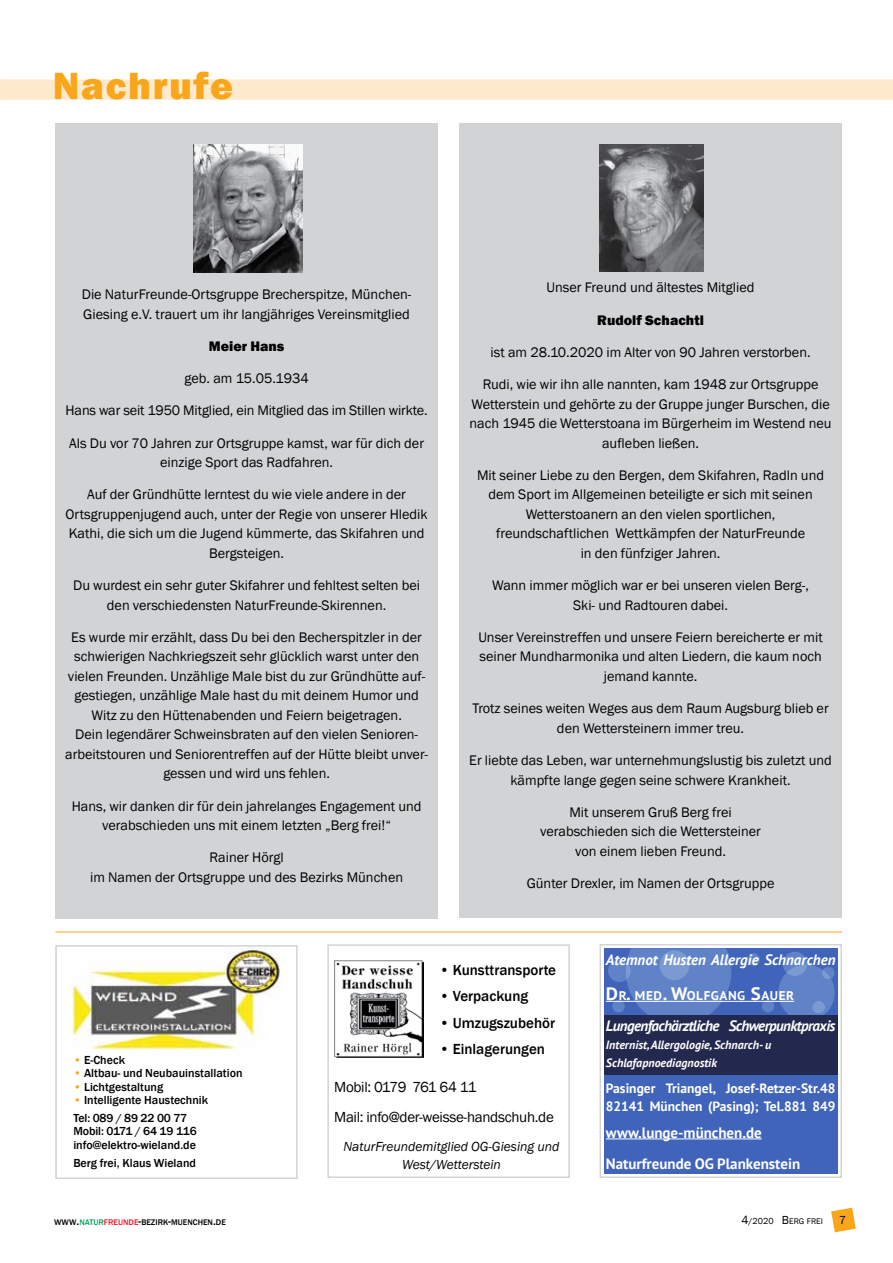
<style>
.page{position:relative;width:893px;height:1263px;background:#fff}
.page>*{position:absolute;margin:0;border:0;box-sizing:border-box;transform-origin:0 0}
.t1{font:800 39px "Franklin Gothic";letter-spacing:.04em;color:#faa61a}
.t2{font:500 15px "Franklin Gothic";color:#000}
.t3{font:15px/29.5px "Franklin Gothic";letter-spacing:-.02em;color:#000}
.t4{font:700 15px/30.8px "PT Sans";color:#fff}
.t5{font:italic 700 15px "PT Sans";letter-spacing:-.04em;color:#fff}
.t6{font:italic 700 15px "PT Sans";color:#fff}
.t7{font:14.25px/19.5px "Franklin Gothic";color:#000;text-align:center}
.t8{font:800 14.25px "Franklin Gothic";color:#000}
.t9{font:700 13.5px/18px "PT Sans";color:#fff}
.t10{font:italic 13.5px/18px "Franklin Gothic";color:#000;text-align:center}
.t11{font:700 12.6px "PT Sans";letter-spacing:.045em;color:#fff;scale:1.05 1}
.t12{font:500 12px/17.7px "Franklin Gothic";color:#000}
.t13{font:italic 700 12px/18px "PT Sans";color:#fff}
.t14{font:12px "Franklin Gothic";color:#000}
.t15{font:500 8.4px "Franklin Gothic";color:#000}
.t16{font:8.4px "Franklin Gothic";color:#000}
.s1{color:#faa61a}
.s2{font-size:18px}
.s3{font-size:12px}
.s4{color:#00a65d}
.s5{color:#ed1b2f}
.s6{font-size:9px}
</style>
<div class="page">
<svg style="left:831px;top:1208px;width:25px;height:24px"></svg>
<div style="left:0;top:79px;width:893px;height:21px;background:#ffeacd"></div>
<div style="left:55px;top:123px;width:383px;height:795px;background:#d1d3d4"></div>
<img style="left:194px;top:145px;width:108px;height:127px">
<div style="left:459px;top:123px;width:383px;height:795px;background:#d1d3d4"></div>
<img style="left:600px;top:145px;width:104px;height:127px">
<div style="left:55px;top:945px;width:243px;height:234px;border:2px solid #d1d3d4"></div>
<img style="left:73px;top:947px;width:212px;height:103px">
<div style="left:604px;top:948px;width:234px;height:226px;background:#4064ba"></div>
<div style="left:600px;top:944px;width:242px;height:234px;border:1px solid #d1d3d4"></div>
<svg style="left:626px;top:948px;width:105px;height:68px;background:#5c7dc3"></svg>
<div style="left:783px;top:952px;width:24px;height:24px;background:#6082c7;border-radius:50%"></div>
<svg style="left:608px;top:959px;width:23px;height:23px"></svg>
<svg style="left:778px;top:964px;width:57px;height:57px;background:#6081c5"></svg>
<div style="left:659px;top:950px;width:30px;height:30px;background:#7a9ad1;border-radius:50%"></div>
<div style="left:762px;top:1000px;width:12px;height:12px;background:#6082c7;border-radius:50%"></div>
<svg style="left:822px;top:967px;width:13px;height:12px"></svg>
<div style="left:812px;top:1001px;width:13px;height:12px;background:#7a9ad1;border-radius:50%"></div>
<svg style="left:747px;top:953px;width:13px;height:13px"></svg>
<div style="left:612px;top:1000px;width:13px;height:12px;background:#6082c7;border-radius:50%"></div>
<div style="left:604px;top:1016px;width:234px;height:59px;background:#23284e"></div>
<hr style="left:606px;top:1001px;width:188px;height:1px;background:#fff">
<hr style="left:606px;top:1138px;width:156px;height:1px;background:#fff">
<div style="left:327px;top:944px;width:243px;height:234px;border:1px solid #d1d3d4"></div>
<img style="left:334px;top:961px;width:89px;height:96px">
<hr style="left:55px;top:932px;width:787px;height:1px;background:#faa61a">
<h1 class="t1" style="left:53px;top:61px;width:182px">Nachrufe</h1>
<p class="t7" style="left:82px;top:285px;width:331px;text-align:left">Die NaturFreunde-Ortsgruppe Brecherspitze, München-<br>Giesing e.V. trauert um ihr langjähriges Vereinsmitglied</p>
<p class="t8" style="left:209px;top:337px;width:77px">Meier Hans</p>
<p class="t7" style="left:185px;top:369px;width:126px">geb. am 15.05.1934</p>
<p class="t7" style="left:66px;top:401px;width:363px">Hans war seit 1950 Mitglied, ein Mitglied das im Stillen wirkte.</p>
<p class="t7" style="left:69px;top:433px;width:356px">Als Du vor 70 Jahren zur Ortsgruppe kamst, war für dich der einzige Sport das Radfahren.</p>
<p class="t7" style="left:66px;top:485px;width:363px">Auf der Gründhütte lerntest du wie viele andere in der Ortsgruppenjugend auch, unter der Regie von unserer Hledik Kathi, die sich um die Jugend kümmerte, das Skifahren und Bergsteigen.</p>
<p class="t7" style="left:73px;top:576px;width:348px">Du wurdest ein sehr guter Skifahrer und fehltest selten bei den verschiedensten NaturFreunde-Skirennen.</p>
<p class="t7" style="left:65px;top:628px;width:364px">Es wurde mir erzählt, dass Du bei den Becherspitzler in der schwierigen Nachkriegszeit sehr glücklich warst unter den vielen Freunden. Unzählige Male bist du zur Gründhütte auf&shy;gestiegen, unzählige Male hast du mit deinem Humor und Witz zu den Hüttenabenden und Feiern beigetragen.<br>Dein legendärer Schweinsbraten auf den vielen Senioren&shy;arbeitstouren und Seniorentreffen auf der Hütte bleibt unver&shy;gessen und wird uns fehlen.</p>
<p class="t7" style="left:72px;top:796px;width:351px">Hans, wir danken dir für dein jahrelanges Engagement und verabschieden uns mit einem letzten „Berg frei!“</p>
<p class="t7" style="left:90px;top:848px;width:314px">Rainer Hörgl<br>im Namen der Ortsgruppe und des Bezirks München</p>
<p class="t7" style="left:547px;top:278px;width:209px">Unser Freund und ältestes Mitglied</p>
<p class="t8" style="left:597px;top:311px;width:108px">Rudolf Schachtl</p>
<p class="t7" style="left:490px;top:343px;width:322px">ist am 28.10.2020 im Alter von 90 Jahren verstorben.</p>
<p class="t7" style="left:470px;top:375px;width:364px">Rudi, wie wir ihn alle nannten, kam 1948 zur Ortsgruppe Wetterstein und gehörte zu der Gruppe junger Burschen, die nach 1945 die Wetterstoana im Bürgerheim im Westend neu aufleben ließen.</p>
<p class="t7" style="left:477px;top:466px;width:348px">Mit seiner Liebe zu den Bergen, dem Skifahren, Radln und dem Sport im Allgemeinen beteiligte er sich mit seinen Wetterstoanern an den vielen sportlichen, freundschaftlichen Wettkämpfen der NaturFreunde<br>in den fünfziger Jahren.</p>
<p class="t7" style="left:492px;top:576px;width:319px">Wann immer möglich war er bei unseren vielen Berg-,<br>Ski- und Radtouren dabei.</p>
<p class="t7" style="left:478px;top:628px;width:346px">Unser Vereinstreffen und unsere Feiern bereicherte er mit seiner Mundharmonika und alten Liedern, die kaum noch jemand kannte.</p>
<p class="t7" style="left:472px;top:699px;width:358px">Trotz seines weiten Weges aus dem Raum Augsburg blieb er den Wettersteinern immer treu.</p>
<p class="t7" style="left:469px;top:751px;width:364px">Er liebte das Leben, war unternehmungslustig bis zuletzt und kämpfte lange gegen seine schwere Krankheit.</p>
<p class="t7" style="left:540px;top:802px;width:222px">Mit unserem Gruß Berg frei verabschieden sich die Wettersteiner von einem lieben Freund.</p>
<p class="t7" style="left:527px;top:874px;width:249px">Günter Drexler, im Namen der Ortsgruppe</p>
<p class="t12" style="left:73px;top:1051px;width:53px"><span class="s1">•</span> E-Check</p>
<p class="t12" style="left:73px;top:1064px;width:171px"><span class="s1">•</span> Altbau- und Neubauinstallation</p>
<p class="t12" style="left:73px;top:1078px;width:91px"><span class="s1">•</span> Lichtgestaltung</p>
<p class="t12" style="left:73px;top:1091px;width:136px"><span class="s1">•</span> Intelligente Haustechnik<br>Tel: 089 / 89 22 00 77</p>
<p class="t12" style="left:73px;top:1125px;width:125px;line-height:13.5px">Mobil: 0171 / 64 19 116 info@elektro-wieland.de</p>
<p class="t12" style="left:73px;top:1154px;width:124px">Berg frei, Klaus Wieland</p>
<p class="t2" style="left:439px;top:960px;width:118px">• Kunsttransporte</p>
<p class="t2" style="left:439px;top:987px;width:90px">• Verpackung</p>
<p class="t2" style="left:439px;top:1013px;width:117px">• Umzugszubehör</p>
<p class="t2" style="left:439px;top:1040px;width:107px">• Einlagerungen</p>
<p class="t3" style="left:334px;top:1073px;width:221px">Mobil: 0179 761 64 11<br>Mail: info@der-weisse-handschuh.de</p>
<p class="t10" style="left:343px;top:1138px;width:217px">NaturFreundemitglied OG-Giesing und<br>West/Wetterstein</p>
<p class="t6" style="left:606px;top:950px;width:231px">Atemnot Husten Allergie Schnarchen</p>
<p class="t11" style="left:606px;top:987px;width:181px"><span class="s2">D</span>R<span class="s2">.</span> MED<span class="s2">. W</span>OLFGANG <span class="s2">S</span>AUER</p>
<p class="t5" style="left:606px;top:1016px;width:231px">Lungenfachärztliche Schwerpunktpraxis</p>
<p class="t13" style="left:606px;top:1035px;width:167px">Internist, Allergologie, Schnarch- u<br>Schlafapnoediagnostik</p>
<p class="t9" style="left:606px;top:1079px;width:231px">Pasinger Triangel, Josef-Retzer-Str.48<br>82141 München (Pasing); Tel.881 849</p>
<p class="t4" style="left:606px;top:1117px;width:196px">www.lunge-münchen.de<br>Naturfreunde OG Plankenstein</p>
<p class="t15" style="left:54px;top:1216px;width:173px">WWW<span class="s3">.</span><span class="s4">NATUR</span><span class="s5">FREUNDE</span><span class="s3">-</span>BEZIRK<span class="s3">-</span>MUENCHEN<span class="s3">.</span>DE</p>
<p class="t16" style="left:741px;top:1216px;width:83px"><span class="s3">4</span><span class="s6">/2020</span> <span class="s3">B</span>ERG FREI</p>
<p class="t14" style="left:839px;top:1212px;width:9px">7</p>
</div>
